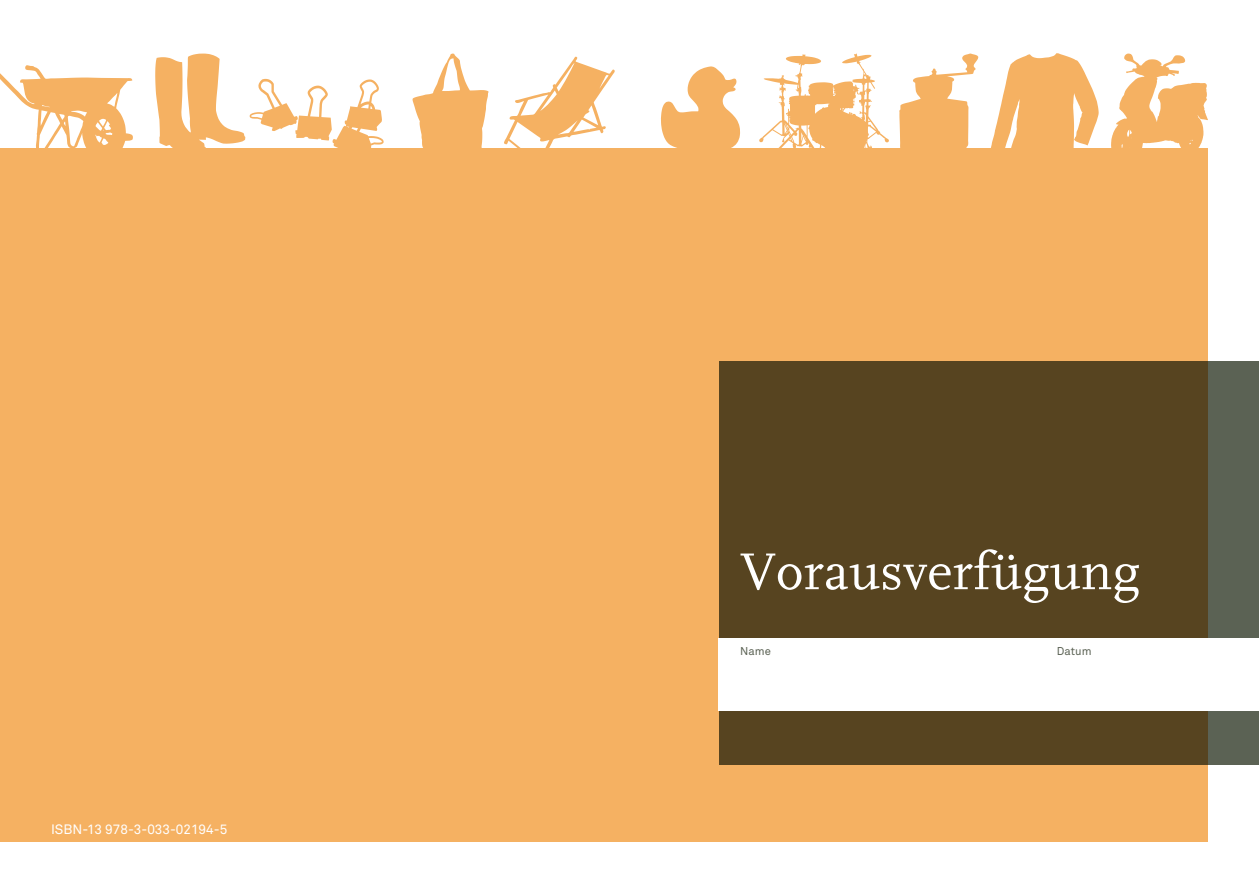
<style>
.page{position:relative;width:1259px;height:893px;background:#fff}
.page>*{position:absolute;margin:0;border:0;box-sizing:border-box;transform-origin:0 0}
.t1{font:54px "FF Scala";letter-spacing:.005em;color:#fff}
.t2{font:13.5px "Akkurat";color:#fff}
.t3{font:11.25px "Akkurat";letter-spacing:.01em;color:#5b6254}
</style>
<div class="page">
<div style="left:0;top:149px;width:1208px;height:693px;background:#f5b162"></div>
<svg style="left:719px;top:361px;width:540px;height:404px;fill:#574420"></svg>
<div style="left:719px;top:638px;width:540px;height:72px;background:#fff"></div>
<svg style="left:0;top:65px;width:133px;height:84px"></svg>
<svg style="left:759px;top:54px;width:130px;height:95px"></svg>
<svg style="left:989px;top:53px;width:109px;height:96px"></svg>
<svg style="left:155px;top:54px;width:229px;height:95px"></svg>
<svg style="left:1111px;top:54px;width:97px;height:95px"></svg>
<svg style="left:899px;top:54px;width:79px;height:95px"></svg>
<svg style="left:504px;top:57px;width:111px;height:92px"></svg>
<svg style="left:661px;top:66px;width:79px;height:83px"></svg>
<svg style="left:412px;top:54px;width:76px;height:95px"></svg>
<p class="t2" style="left:51px;top:820px;width:178px">ISBN-13 978-3-033-02194-5</p>
<p class="t2" style="left:105px;top:820px;width:126px">XXX X XXX XXXXX-X</p>
<h1 class="t1" style="left:740px;top:542px;width:401px">Vorausverfügung</h1>
<p class="t3" style="left:740px;top:644px;width:32px">Name</p>
<p class="t3" style="left:1056px;top:644px;width:37px">Datum</p>
</div>
